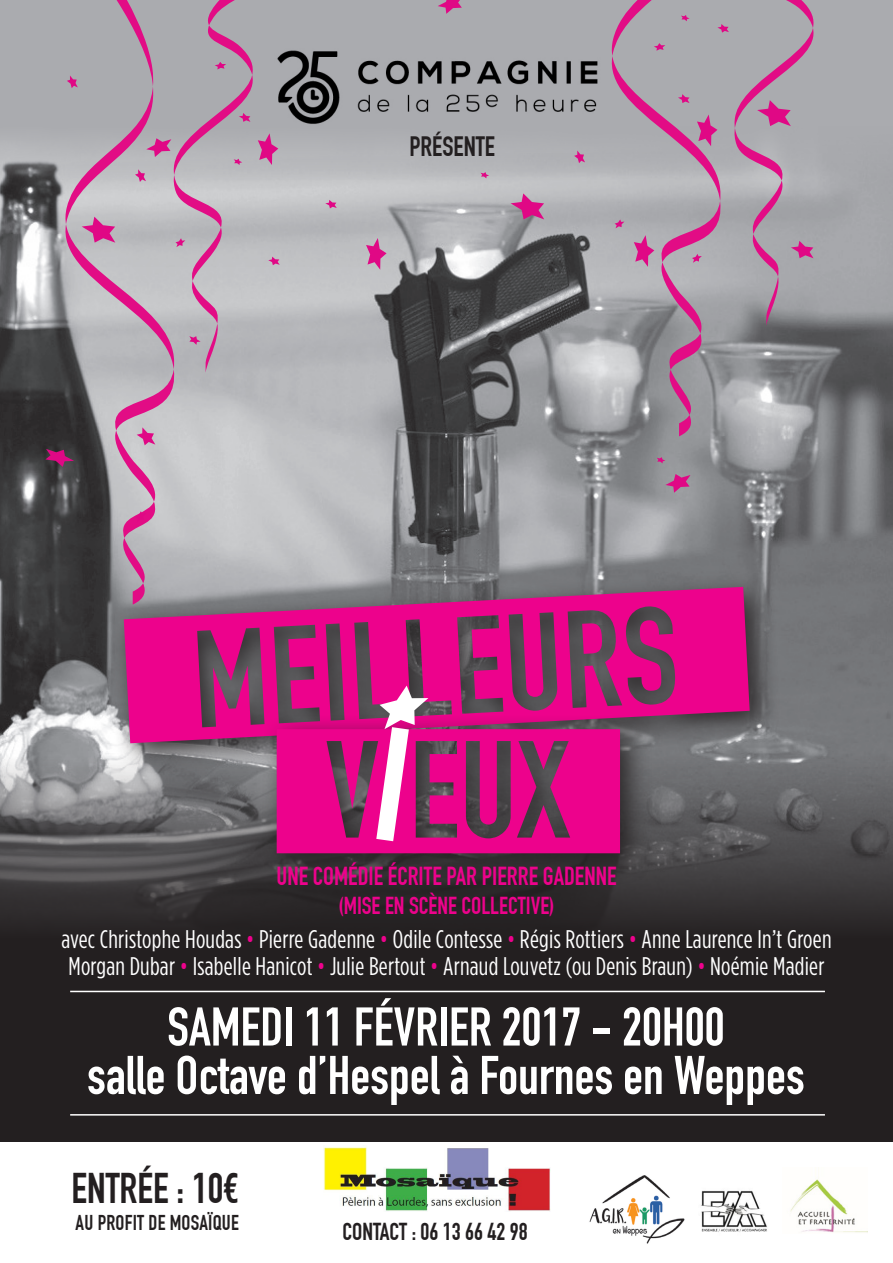
<style>
.page{position:relative;width:893px;height:1263px;background:#fff}
.page>*{position:absolute;margin:0;border:0;box-sizing:border-box;transform-origin:0 0}
.t1{font:700 53.55px "DIN Condensed";color:#fff}
.t2{font:700 42px "DIN Condensed";color:#231f20}
.t3{font:700 27.45px "DIN Condensed";color:#231f20}
.t4{font:25.5px/27px "Gotham Condensed";letter-spacing:.01em;color:#fff}
.t5{font:700 25.5px "DIN Condensed";color:#ed028c}
.t6{font:700 24px "DIN Condensed";color:#ed028c}
.t7{font:700 24px "DIN Condensed";color:#231f20}
.t8{font:700 21px "DIN Condensed";letter-spacing:.01em;color:#231f20}
.s1{color:#ed028c}
</style>
<div class="page">
<div style="left:0;top:0;width:893px;height:1142px;background:#231f20"></div>
<img style="left:0;top:267px;width:893px;height:654px">
<div style="left:109px;top:572px;width:672px;height:203px;background:#231f20;opacity:.9"></div>
<svg style="left:124px;top:587px;width:626px;height:156px;background:#b4257a"></svg>
<div style="left:261px;top:714px;width:391px;height:171px;background:#231f20;opacity:.9"></div>
<svg style="left:0;top:0;width:893px;height:267px;background:#a3a4a7"></svg>
<img style="left:280px;top:0;width:323px;height:204px">
<hr style="left:70px;top:991px;width:755px;height:1px;background:#fff">
<hr style="left:70px;top:1114px;width:755px;height:1px;background:#fff">
<svg style="left:57px;top:0;width:122px;height:605px;background:#9e909a"></svg>
<svg style="left:603px;top:0;width:123px;height:436px;background:#a89ba6"></svg>
<svg style="left:137px;top:427px;width:18px;height:18px"></svg>
<svg style="left:135px;top:511px;width:11px;height:11px"></svg>
<svg style="left:438px;top:0;width:24px;height:14px"></svg>
<svg style="left:665px;top:474px;width:25px;height:19px"></svg>
<svg style="left:277px;top:686px;width:343px;height:167px;background:#c0217f"></svg>
<svg style="left:366px;top:238px;width:21px;height:32px"></svg>
<svg style="left:634px;top:235px;width:20px;height:32px"></svg>
<svg style="left:615px;top:219px;width:9px;height:9px"></svg>
<svg style="left:45px;top:449px;width:29px;height:18px"></svg>
<svg style="left:67px;top:75px;width:11px;height:13px"></svg>
<svg style="left:574px;top:150px;width:11px;height:13px"></svg>
<svg style="left:654px;top:43px;width:11px;height:8px"></svg>
<svg style="left:480px;top:172px;width:9px;height:6px"></svg>
<svg style="left:657px;top:457px;width:8px;height:6px"></svg>
<svg style="left:82px;top:217px;width:33px;height:26px"></svg>
<svg style="left:511px;top:193px;width:33px;height:26px"></svg>
<svg style="left:325px;top:200px;width:12px;height:8px"></svg>
<svg style="left:135px;top:0;width:145px;height:373px;background:#b9a9b5"></svg>
<svg style="left:678px;top:0;width:143px;height:326px;background:#af9aaa"></svg>
<img style="left:323px;top:1145px;width:227px;height:66px">
<img style="left:589px;top:1175px;width:96px;height:69px">
<img style="left:701px;top:1190px;width:66px;height:42px">
<img style="left:790px;top:1177px;width:77px;height:56px">
<p class="t3" style="left:409px;top:130px;width:87px">PRÉSENTE</p>
<p class="t5" style="left:276px;top:861px;width:341px">UNE COMÉDIE ÉCRITE PAR PIERRE GADENNE</p>
<p class="t6" style="left:338px;top:891px;width:218px">(MISE EN SCÈNE COLLECTIVE)</p>
<p class="t4" style="left:61px;top:925px;width:772px">avec Christophe Houdas <span class="s1">•</span> Pierre Gadenne <span class="s1">•</span> Odile Contesse <span class="s1">•</span> Régis Rottiers <span class="s1">•</span> Anne Laurence In’t Groen<br>Morgan Dubar <span class="s1">•</span> Isabelle Hanicot <span class="s1">•</span> Julie Bertout <span class="s1">•</span> Arnaud Louvetz (ou Denis Braun) <span class="s1">•</span> Noémie Madier</p>
<p class="t1" style="left:167px;top:995px;width:559px">SAMEDI 11 FÉVRIER 2017 - 20H00</p>
<p class="t1" style="left:87px;top:1044px;width:719px">salle Octave d’Hespel à Fournes en Weppes</p>
<p class="t2" style="left:71px;top:1163px;width:169px">ENTRÉE : 10€</p>
<p class="t8" style="left:76px;top:1210px;width:165px">AU PROFIT DE MOSAÏQUE</p>
<p class="t7" style="left:342px;top:1217px;width:187px">CONTACT : 06 13 66 42 98</p>
</div>
